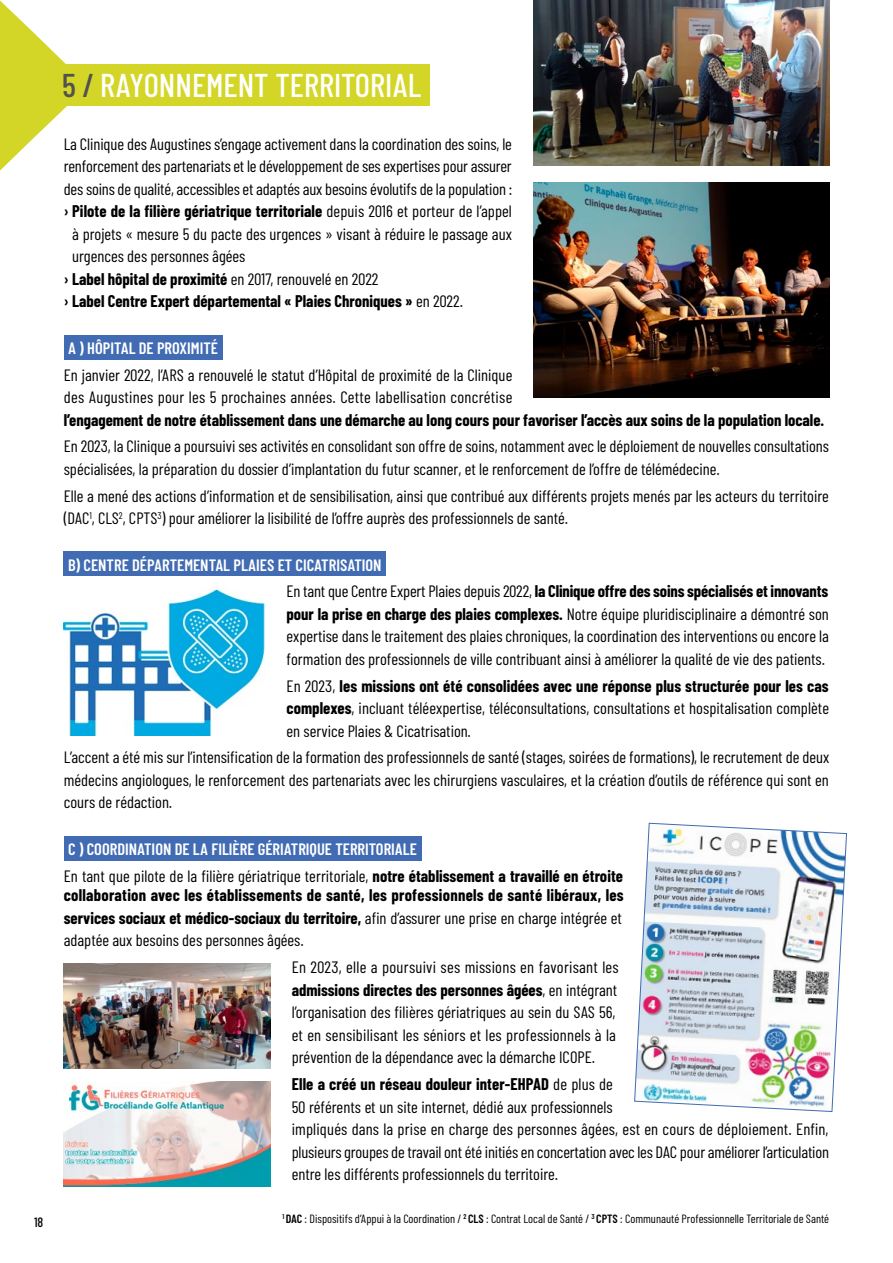
<style>
.page{position:relative;width:893px;height:1263px;background:#fff}
.page>*{position:absolute;margin:0;border:0;box-sizing:border-box;transform-origin:0 0}
.t1{font:500 33px "Barlow Condensed";color:#fff}
.t2{font:16.5px/22.5px "Barlow Condensed";color:#000}
.t3{font:700 16.5px/22.5px "Barlow Condensed";color:#000}
.t4{font:600 16.5px "Barlow Condensed";color:#fff}
.t5{font:500 13.5px "Barlow Condensed";color:#000}
.t6{font:12px "Barlow Condensed";color:#000}
.s1{color:#515151}
.s2{font-weight:600}
.s3{font-weight:400}
.s4{font-weight:600;color:#fff}
.s5{font-weight:700}
</style>
<div class="page">
<svg style="left:0;top:1px;width:67px;height:170px"></svg>
<div style="left:45px;top:64px;width:385px;height:42px;background:#d3d626"></div>
<div style="left:64px;top:335px;width:158px;height:24px;background:#416bb2"></div>
<div style="left:64px;top:552px;width:322px;height:24px;background:#416bb2"></div>
<div style="left:64px;top:836px;width:357px;height:24px;background:#416bb2"></div>
<img style="left:533px;top:0;width:296px;height:166px">
<img style="left:533px;top:183px;width:296px;height:214px">
<img style="left:64px;top:963px;width:206px;height:106px">
<img style="left:634px;top:822px;width:213px;height:290px">
<img style="left:64px;top:1081px;width:206px;height:106px">
<img style="left:64px;top:589px;width:201px;height:147px">
<p class="t5" style="left:34px;top:1214px;width:11px">18</p>
<h1 class="t1" style="left:62px;top:65px;width:361px"><span class="s1">5 /</span> RAYONNEMENT TERRITORIAL</h1>
<p class="t2" style="left:64px;top:132px;width:450px">La Clinique des Augustines s’engage activement dans la coordination des soins, le</p>
<p class="t2" style="left:64px;top:155px;width:450px">renforcement des partenariats et le développement de ses expertises pour assurer</p>
<p class="t2" style="left:64px;top:177px;width:450px">des soins de qualité, accessibles et adaptés aux besoins évolutifs de la population :</p>
<p class="t3" style="left:64px;top:199px;width:450px"><span class="s2">›</span> Pilote de la filière gériatrique territoriale <span class="s3">depuis 2016 et porteur de l’appel</span></p>
<p class="t2" style="left:72px;top:222px;width:441px">à projets « mesure 5 du pacte des urgences » visant à réduire le passage aux</p>
<p class="t2" style="left:72px;top:245px;width:175px">urgences des personnes âgées</p>
<p class="t3" style="left:64px;top:267px;width:316px"><span class="s2">›</span> Label hôpital de proximité <span class="s3">en 2017, renouvelé en 2022</span></p>
<p class="t3" style="left:64px;top:289px;width:401px"><span class="s2">›</span> Label Centre Expert départemental « Plaies Chroniques » <span class="s3">en 2022.</span></p>
<p class="t4" style="left:68px;top:338px;width:152px">A ) HÔPITAL DE PROXIMITÉ</p>
<p class="t2" style="left:64px;top:363px;width:450px">En janvier 2022, l’ARS a renouvelé le statut d’Hôpital de proximité de la Clinique des Augustines pour les 5 prochaines années. Cette labellisation concrétise</p>
<p class="t3" style="left:64px;top:407px;width:762px">l’engagement de notre établissement dans une démarche au long cours pour favoriser l’accès aux soins de la population locale.</p>
<p class="t2" style="left:64px;top:435px;width:767px">En 2023, la Clinique a poursuivi ses activités en consolidant son offre de soins, notamment avec le déploiement de nouvelles consultations spécialisées, la préparation du dossier d’implantation du futur scanner, et le renforcement de l’offre de télémédecine.</p>
<p class="t2" style="left:64px;top:484px;width:767px">Elle a mené des actions d’information et de sensibilisation, ainsi que contribué aux différents projets menés par les acteurs du territoire (DAC<sup>1</sup>, CLS<sup>2</sup>, CPTS<sup>3</sup>) pour améliorer la lisibilité de l’offre auprès des professionnels de santé.</p>
<p class="t3" style="left:286px;top:550px;width:543px;line-height:26.7px;text-indent:-218px"><span class="s4">B) CENTRE DÉPARTEMENTAL PLAIES ET CICATRISATION<br></span><span class="s3">En tant que Centre Expert Plaies depuis 2022,</span> la Clinique offre des soins spécialisés et innovants</p>
<p class="t2" style="left:286px;top:602px;width:544px;text-align:justify"><span class="s5">pour la prise en charge des plaies complexes.</span> Notre équipe pluridisciplinaire a démontré son expertise dans le traitement des plaies chroniques, la coordination des interventions ou encore la formation des professionnels de ville contribuant ainsi à améliorer la qualité de vie des patients.</p>
<p class="t2" style="left:286px;top:674px;width:544px;text-align:justify">En 2023, <span class="s5">les missions ont été consolidées avec une réponse plus structurée pour les cas complexes</span>, incluant téléexpertise, téléconsultations, consultations et hospitalisation complète en service Plaies &amp; Cicatrisation.</p>
<p class="t2" style="left:64px;top:746px;width:767px;text-align:justify">L’accent a été mis sur l’intensification de la formation des professionnels de santé (stages, soirées de formations), le recrutement de deux médecins angiologues, le renforcement des partenariats avec les chirurgiens vasculaires, et la création d’outils de référence qui sont en cours de rédaction.</p>
<p class="t2" style="left:64px;top:835px;width:561px;line-height:26.7px"><span class="s4">C ) COORDINATION DE LA FILIÈRE GÉRIATRIQUE TERRITORIALE<br></span>En tant que pilote de la filière gériatrique territoriale, <span class="s5">notre établissement a travaillé en étroite</span></p>
<p class="t3" style="left:64px;top:883px;width:561px;text-align:justify">collaboration avec les établissements de santé, les professionnels de santé libéraux, les services sociaux et médico-sociaux du territoire, <span class="s3">afin d’assurer une prise en charge intégrée et adaptée aux besoins des personnes âgées.</span></p>
<p class="t2" style="left:292px;top:956px;width:329px">En 2023, elle a poursuivi ses missions en favorisant les <span class="s5">admissions directes des personnes âgées</span>, en intégrant l’organisation des filières gériatriques au sein du SAS 56, et en sensibilisant les séniors et les professionnels à la prévention de la dépendance avec la démarche ICOPE.</p>
<p class="t2" style="left:292px;top:1072px;width:539px"><span class="s5">Elle a créé un réseau douleur inter-EHPAD</span> de plus de<br>50 référents et un site internet, dédié aux professionnels<br>impliqués dans la prise en charge des personnes âgées, est en cours de déploiement. Enfin, plusieurs groupes de travail ont été initiés en concertation avec les DAC pour améliorer l’articulation entre les différents professionnels du territoire.</p>
<p class="t6" style="left:282px;top:1211px;width:548px"><sup>1</sup> <span class="s2">DAC</span> : Dispositifs d’Appui à la Coordination / <sup>2</sup> <span class="s2">CLS</span> : Contrat Local de Santé / <sup>3</sup> <span class="s2">CPTS</span> : Communauté Professionnelle Territoriale de Santé</p>
</div>
